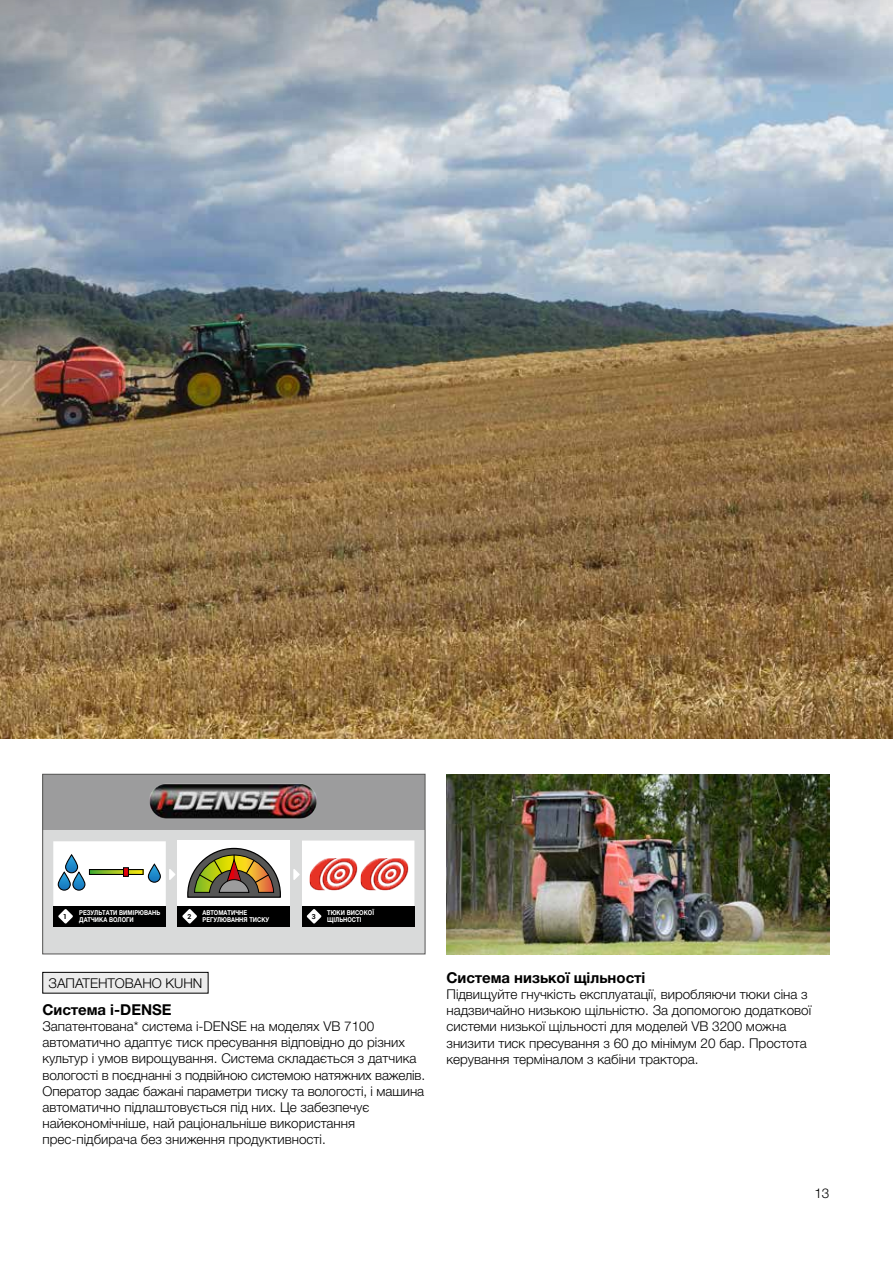
<style>
.page{position:relative;width:893px;height:1263px;background:#fff}
.page>*{position:absolute;margin:0;border:0;box-sizing:border-box;transform-origin:0 0}
.t1{font:700 15px "Helvetica Neue LTW1 G";color:#000}
.t2{font:300 13.5px/16.2px "Helvetica Neue LTW1 G";color:#000}
.t3{font:700 6.9px "Roboto";color:#000}
.t4{font:700 6.75px/7.5px "Helvetica Neue LTW1 G";color:#fff;scale:.85 1}
</style>
<div class="page">
<img style="left:0;top:576px;width:893px;height:162px">
<img style="left:0;top:0;width:893px;height:576px">
<img style="left:446px;top:774px;width:383px;height:180px">
<div style="left:43px;top:774px;width:382px;height:180px;background:#d9dada"></div>
<div style="left:178px;top:840px;width:112px;height:67px;background:#fff"></div>
<div style="left:43px;top:774px;width:382px;height:56px;background:#9c9c9d"></div>
<div style="left:53px;top:906px;width:113px;height:21px;background:#000"></div>
<div style="left:178px;top:906px;width:112px;height:21px;background:#000"></div>
<div style="left:302px;top:906px;width:112px;height:21px;background:#000"></div>
<svg style="left:187px;top:847px;width:94px;height:51px"></svg>
<svg style="left:182px;top:909px;width:15px;height:15px"></svg>
<svg style="left:53px;top:841px;width:122px;height:83px"></svg>
<svg style="left:293px;top:840px;width:121px;height:84px"></svg>
<img style="left:149px;top:783px;width:168px;height:36px">
<div style="left:43px;top:774px;width:382px;height:180px;border:1px solid #565655"></div>
<div style="left:43px;top:972px;width:165px;height:21px;background:#ececec"></div>
<div style="left:43px;top:972px;width:165px;height:21px;border:1px solid #000"></div>
<p class="t4" style="left:79px;top:909px;width:97px">РЕЗУЛЬТАТИ ВИМІРЮВАНЬ<br>ДАТЧИКА ВОЛОГИ</p>
<p class="t4" style="left:202px;top:909px;width:80px">АВТОМАТИЧНЕ<br>РЕГУЛЮВАННЯ ТИСКУ</p>
<p class="t4" style="left:327px;top:909px;width:57px">ТЮКИ ВИСОКОЇ<br>ЩІЛЬНОСТІ</p>
<p class="t3" style="left:63px;top:911px;width:5px">1</p>
<p class="t3" style="left:187px;top:911px;width:5px">2</p>
<p class="t3" style="left:312px;top:911px;width:5px">3</p>
<p class="t2" style="left:49px;top:974px;width:155px">ЗАПАТЕНТОВАНО KUHN</p>
<p class="t1" style="left:43px;top:1000px;width:131px">Система i-DENSE</p>
<p class="t2" style="left:43px;top:1018px;width:384px">Запатентована* система i-DENSE на моделях VB 7100 автоматично адаптує тиск пресування відповідно до різних культур і умов вирощування. Система складається з датчика вологості в поєднанні з подвійною системою натяжних важелів.<br>Оператор задає бажані параметри тиску та вологості, і машина автоматично підлаштовується під них. Це забезпечує найекономічніше, най раціональніше використання прес-підбирача без зниження продуктивності.</p>
<p class="t1" style="left:446px;top:968px;width:200px">Система низької щільності</p>
<p class="t2" style="left:446px;top:986px;width:366px">Підвищуйте гнучкість експлуатації, виробляючи тюки сіна з надзвичайно низькою щільністю. За допомогою додаткової системи низької щільності для моделей VB 3200 можна знизити тиск пресування з 60 до мінімум 20 бар. Простота керування терміналом з кабіни трактора.</p>
<p class="t2" style="left:814px;top:1185px;width:16px">13</p>
</div>
